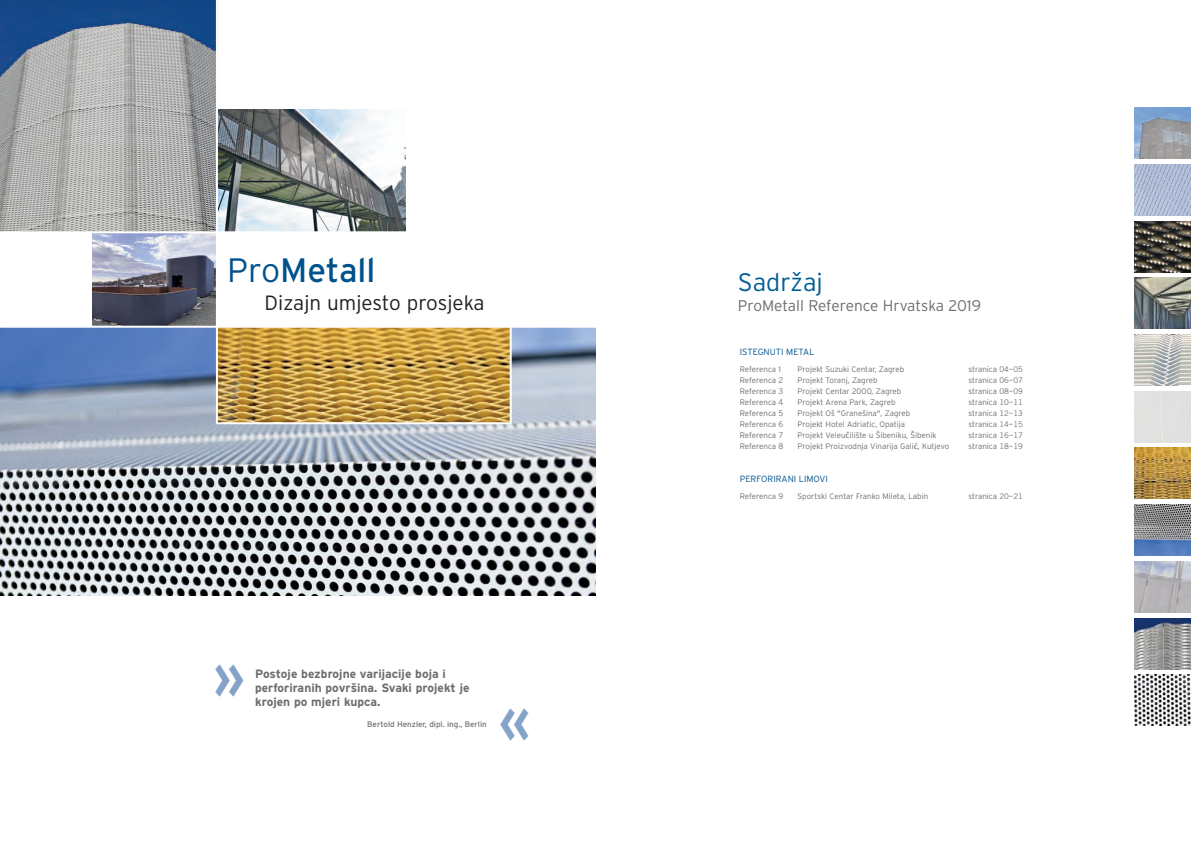
<style>
.page{position:relative;width:1191px;height:842px;background:#fff}
.page>*{position:absolute;margin:0;border:0;box-sizing:border-box;transform-origin:0 0}
.t1{font:700 51.9px "Meta";color:#85a2c8;scale:.8 1}
.t2{font:33.8px "Interstate";color:#00528c}
.t3{font:300 25.2px "Interstate";color:#005c96}
.t4{font:300 20.6px "Interstate";color:#231f20}
.t5{font:300 15.4px "Interstate";color:#6c6d70}
.t6{font:700 12px/14.4px "Interstate";color:#6c6d70}
.t7{font:300 9px "Interstate";color:#00528c}
.t8{font:300 8px "Interstate";color:#6c6d70}
.t9{font:8px "Interstate";color:#6c6d70}
.s1{font-weight:300}
.s2{font-family:"Trade Gothic";font-weight:400;font-size:7.8px}
.s3{font-size:7.8px}
.s4{font-family:"Trade Gothic";font-weight:400}
.s5{font-family:"Lucida Grande";font-weight:400}
</style>
<div class="page">
<img style="left:1134px;top:108px;width:57px;height:51px">
<img style="left:1134px;top:164px;width:57px;height:51px">
<img style="left:1134px;top:221px;width:57px;height:51px">
<img style="left:1134px;top:278px;width:57px;height:51px">
<img style="left:1134px;top:334px;width:57px;height:52px">
<div style="left:1134px;top:391px;width:57px;height:51px;background:#e1e1e0"></div>
<img style="left:1134px;top:448px;width:57px;height:51px">
<img style="left:1134px;top:505px;width:57px;height:51px">
<img style="left:1134px;top:561px;width:57px;height:51px">
<img style="left:1134px;top:618px;width:57px;height:51px">
<img style="left:1134px;top:675px;width:57px;height:51px">
<img style="left:0;top:328px;width:595px;height:267px">
<img style="left:0;top:0;width:216px;height:231px">
<img style="left:92px;top:233px;width:124px;height:93px">
<img style="left:218px;top:328px;width:292px;height:94px">
<img style="left:218px;top:109px;width:187px;height:122px">
<hr style="left:218px;top:422px;width:293px;height:2px;background:#fff">
<hr style="left:216px;top:0;width:2px;height:424px;background:#fff">
<hr style="left:510px;top:327px;width:2px;height:97px;background:#fff">
<h2 class="t2" style="left:227px;top:257px;width:150px"><span class="s1">Pro</span>Metall</h2>
<h3 class="t4" style="left:264px;top:295px;width:222px">Dizajn umjesto prosjeka</h3>
<h1 class="t1" style="left:213px;top:653px;width:41px">&gt;&gt;</h1>
<h3 class="t6" style="left:255px;top:667px;width:216px">Postoje bezbrojne varijacije boja i perforiranih površina. Svaki projekt je krojen po mjeri kupca.</h3>
<p class="t9" style="left:367px;top:721px;width:121px">Bertold Henzler, dipl. ing., Berlin</p>
<h1 class="t1" style="left:530px;top:752px;width:41px;rotate:-180deg">&gt;&gt;</h1>
<h3 class="t3" style="left:738px;top:273px;width:86px">Sadržaj</h3>
<h3 class="t5" style="left:738px;top:299px;width:245px">ProMetall Reference Hrvatska 2019</h3>
<p class="t7" style="left:740px;top:349px;width:76px">ISTEGNUTI METAL</p>
<p class="t8" style="left:740px;top:366px;width:43px">Referenca 1</p>
<p class="t8" style="left:797px;top:366px;width:108px">Projekt Suzuki Centar, Zagreb</p>
<p class="t8" style="left:968px;top:366px;width:56px">stranica <span class="s2">04</span><span class="s3">—</span><span class="s2">05</span></p>
<p class="t8" style="left:740px;top:377px;width:45px">Referenca <span class="s4">2</span></p>
<p class="t8" style="left:797px;top:377px;width:82px">Projekt Toranj, Zagreb</p>
<p class="t8" style="left:968px;top:377px;width:56px">stranica <span class="s2">06</span><span class="s3">—</span><span class="s2">07</span></p>
<p class="t8" style="left:740px;top:388px;width:45px">Referenca <span class="s4">3</span></p>
<p class="t8" style="left:797px;top:388px;width:105px">Projekt Centar 2000, Zagreb</p>
<p class="t8" style="left:968px;top:388px;width:56px">stranica <span class="s2">08</span><span class="s3">—</span><span class="s2">09</span></p>
<p class="t8" style="left:740px;top:399px;width:45px">Referenca <span class="s4">4</span></p>
<p class="t8" style="left:797px;top:399px;width:100px">Projekt Arena Park, Zagreb</p>
<p class="t8" style="left:968px;top:399px;width:56px">stranica <span class="s2">10</span><span class="s3">—</span><span class="s2">11</span></p>
<p class="t8" style="left:740px;top:410px;width:45px">Referenca <span class="s4">5</span></p>
<p class="t8" style="left:797px;top:410px;width:114px">Projekt Oš "Granešina", Zagreb</p>
<p class="t8" style="left:968px;top:410px;width:56px">stranica <span class="s2">12</span><span class="s3">—</span><span class="s2">13</span></p>
<p class="t8" style="left:740px;top:421px;width:45px">Referenca <span class="s4">6</span></p>
<p class="t8" style="left:797px;top:421px;width:109px">Projekt Hotel Adriatic, Opatija</p>
<p class="t8" style="left:968px;top:421px;width:56px">stranica <span class="s2">14</span><span class="s3">—</span><span class="s2">15</span></p>
<p class="t8" style="left:740px;top:432px;width:45px">Referenca <span class="s4">7</span></p>
<p class="t8" style="left:797px;top:432px;width:140px">Projekt Veleu<span class="s5">č</span>ilište u Šibeniku, Šibenik</p>
<p class="t8" style="left:968px;top:432px;width:56px">stranica <span class="s2">16</span><span class="s3">—</span><span class="s2">17</span></p>
<p class="t8" style="left:740px;top:443px;width:45px">Referenca <span class="s4">8</span></p>
<p class="t8" style="left:797px;top:443px;width:153px">Projekt Proizvodnja Vinarija Gali<span class="s5">ć</span>, Kutjevo</p>
<p class="t8" style="left:968px;top:443px;width:56px">stranica <span class="s2">18</span><span class="s3">—</span><span class="s2">19</span></p>
<p class="t7" style="left:740px;top:476px;width:90px">PERFORIRANI LIMOVI</p>
<p class="t8" style="left:740px;top:493px;width:45px">Referenca <span class="s4">9</span></p>
<p class="t8" style="left:797px;top:493px;width:132px">Sportski Centar Franko Mileta, Labin</p>
<p class="t8" style="left:968px;top:493px;width:56px">stranica <span class="s2">20</span><span class="s3">—</span><span class="s2">21</span></p>
</div>
